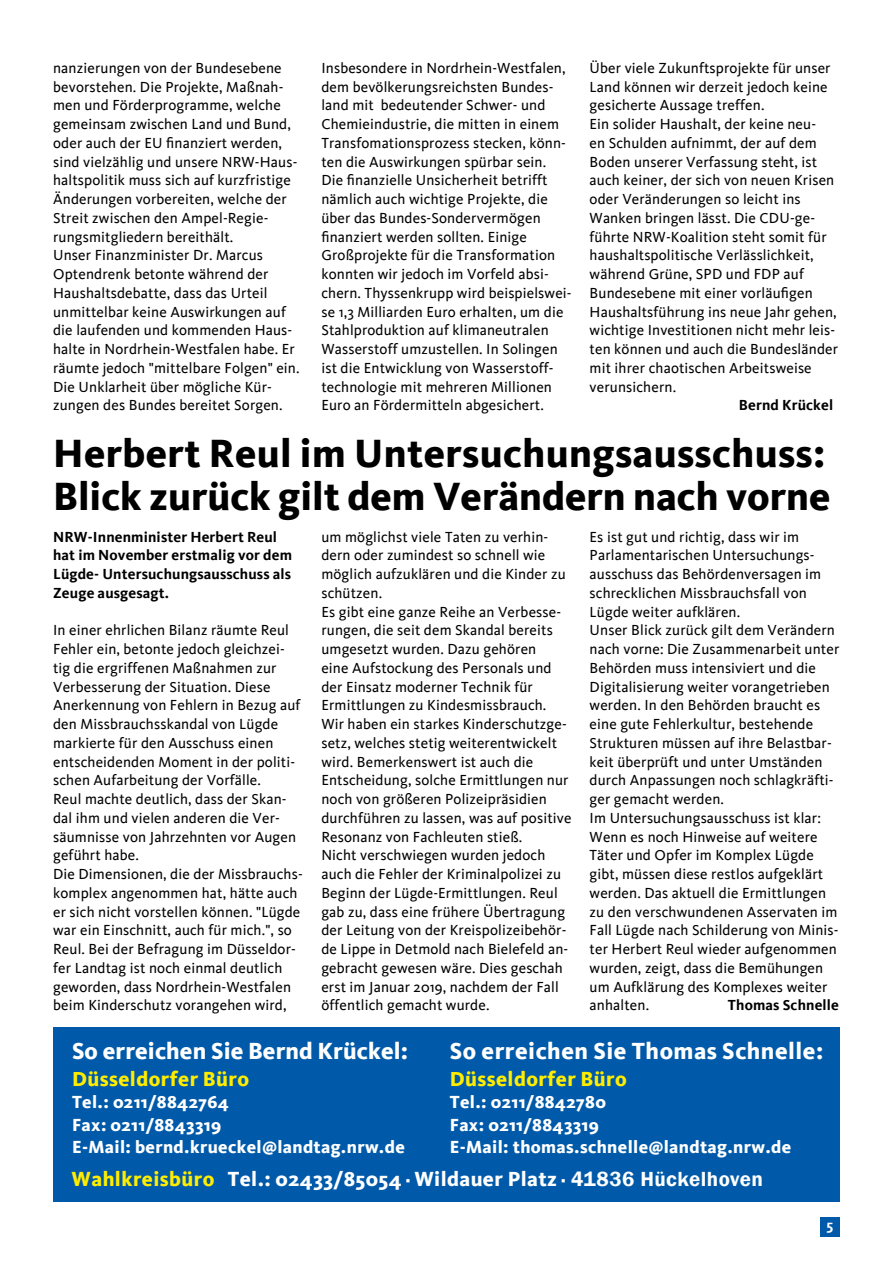
<style>
.page{position:relative;width:893px;height:1263px;background:#fff}
.page>*{position:absolute;margin:0;border:0;box-sizing:border-box;transform-origin:0 0}
.t1{font:800 40.5px/43.5px "Kievit";letter-spacing:.01em;color:#000}
.t2{font:800 24px "Kievit";letter-spacing:.02em;color:#fff}
.t3{font:800 21px "Kievit";letter-spacing:.02em;color:#fff}
.t4{font:800 21px "Kievit";letter-spacing:.02em;color:#ffed00}
.t5{font:800 18px/22.5px "Kievit";letter-spacing:.02em;color:#fff}
.t6{font:15px/18.8px "Kievit";letter-spacing:.01em;color:#000}
.t7{font:700 15px/18.8px "Kievit";letter-spacing:.01em;color:#000}
.t8{font:700 15px "Kievit";color:#fff}
.s1{color:#ffed00}
.s2{font-family:"Franklin Gothic";font-weight:600}
</style>
<div class="page">
<div style="left:820px;top:1217px;width:20px;height:20px;background:#005aa9"></div>
<div style="left:53px;top:1027px;width:787px;height:174px;background:#005aa9"></div>
<p class="t6" style="left:53px;top:59px;width:248px">nanzierungen von der Bundesebene bevorstehen. Die Projekte, Maßnah&shy;men und Förderprogramme, welche gemeinsam zwischen Land und Bund, oder auch der EU finanziert werden, sind vielzählig und unsere NRW-Haus&shy;haltspolitik muss sich auf kurzfristige Änderungen vorbereiten, welche der Streit zwischen den Ampel-Regie&shy;rungsmitgliedern bereithält.<br>Unser Finanzminister Dr. Marcus Optendrenk betonte während der Haushaltsdebatte, dass das Urteil unmittelbar keine Auswirkungen auf die laufenden und kommenden Haus&shy;halte in Nordrhein-Westfalen habe. Er räumte jedoch "mittelbare Folgen" ein.<br>Die Unklarheit über mögliche Kür&shy;zungen des Bundes bereitet Sorgen.</p>
<p class="t6" style="left:321px;top:59px;width:252px">Insbesondere in Nordrhein-Westfalen, dem bevölkerungsreichsten Bundes&shy;land mit bedeutender Schwer- und Chemieindustrie, die mitten in einem Transfomationsprozess stecken, könn&shy;ten die Auswirkungen spürbar sein.<br>Die finanzielle Unsicherheit betrifft nämlich auch wichtige Projekte, die über das Bundes-Sondervermögen finanziert werden sollten. Einige Großprojekte für die Transformation konnten wir jedoch im Vorfeld absi&shy;chern. Thyssenkrupp wird beispielswei&shy;se 1,3 Milliarden Euro erhalten, um die Stahlproduktion auf klimaneutralen Wasserstoff umzustellen. In Solingen ist die Entwicklung von Wasserstoff&shy;technologie mit mehreren Millionen Euro an Fördermitteln abgesichert.</p>
<p class="t6" style="left:590px;top:59px;width:250px">Über viele Zukunftsprojekte für unser Land können wir derzeit jedoch keine gesicherte Aussage treffen.<br>Ein solider Haushalt, der keine neu-<br>en Schulden aufnimmt, der auf dem Boden unserer Verfassung steht, ist auch keiner, der sich von neuen Krisen oder Veränderungen so leicht ins Wanken bringen lässt. Die CDU-ge&shy;führte NRW-Koalition steht somit für haushaltspolitische Verlässlichkeit, während Grüne, SPD und FDP auf Bundesebene mit einer vorläufigen Haushaltsführung ins neue Jahr gehen, wichtige Investitionen nicht mehr leis&shy;ten können und auch die Bundesländer mit ihrer chaotischen Arbeitsweise verunsichern.</p>
<p class="t7" style="left:739px;top:396px;width:96px">Bernd Krückel</p>
<h1 class="t1" style="left:53px;top:431px;width:779px">Herbert Reul im Untersuchungsausschuss:<br>Blick zurück gilt dem Verändern nach vorne</h1>
<p class="t7" style="left:53px;top:527px;width:240px">NRW-I nnenminister Herbert Reul hat im November erstmalig vor dem<br>Lügde- U ntersuchungsausschuss als<br>Zeuge ausgesagt.</p>
<p class="t6" style="left:53px;top:621px;width:251px">In einer ehrlichen Bilanz räumte Reul Fehler ein, betonte jedoch gleichzei&shy;tig die ergriffenen Maßnahmen zur Verbesserung der Situation. Diese Anerkennung von Fehlern in Bezug auf den Missbrauchsskandal von Lügde markierte für den Ausschuss einen entscheidenden Moment in der politi&shy;schen Aufarbeitung der Vorfälle.<br>Reul machte deutlich, dass der Skan&shy;dal ihm und vielen anderen die Ver&shy;säumnisse von Jahrzehnten vor Augen geführt habe.<br>Die Dimensionen, die der Missbrauchs&shy;komplex angenommen hat, hätte auch er sich nicht vorstellen können. "Lügde war ein Einschnitt, auch für mich.", so Reul. Bei der Befragung im Düsseldor&shy;fer Landtag ist noch einmal deutlich geworden, dass Nordrhein-Westfalen beim Kinderschutz vorangehen wird,</p>
<p class="t6" style="left:321px;top:527px;width:252px">um möglichst viele Taten zu verhin&shy;dern oder zumindest so schnell wie möglich aufzuklären und die Kinder zu schützen.<br>Es gibt eine ganze Reihe an Verbesse&shy;rungen, die seit dem Skandal bereits umgesetzt wurden. Dazu gehören<br>eine Aufstockung des Personals und der Einsatz moderner Technik für Ermittlungen zu Kindesmissbrauch.<br>Wir haben ein starkes Kinderschutzge&shy;setz, welches stetig weiterentwickelt wird. Bemerkenswert ist auch die Entscheidung, solche Ermittlungen nur noch von größeren Polizeipräsidien durchführen zu lassen, was auf positive Resonanz von Fachleuten stieß.<br>N icht verschwiegen wurden jedoch auch die Fehler der Kriminalpolizei zu Beginn der Lügde-Ermittlungen. Reul gab zu, dass eine frühere Übertragung der Leitung von der Kreispolizeibehör&shy;de Lippe in Detmold nach Bielefeld an&shy;gebracht gewesen wäre. Dies geschah erst im Januar 2019, nachdem der Fall öffentlich gemacht wurde.</p>
<p class="t6" style="left:590px;top:527px;width:251px">Es ist gut und richtig, dass wir im Parlamentarischen Untersuchungs&shy;ausschuss das Behördenversagen im schrecklichen Missbrauchsfall von Lügde weiter aufklären.<br>Unser Blick zurück gilt dem Verändern nach vorne: Die Zusammenarbeit unter Behörden muss intensiviert und die Digitalisierung weiter vorangetrieben werden. In den Behörden braucht es eine gute Fehlerkultur, bestehende Strukturen müssen auf ihre Belastbar&shy;keit überprüft und unter Umständen durch Anpassungen noch schlagkräfti&shy;ger gemacht werden.<br>Im Untersuchungsausschuss ist klar:<br>Wenn es noch H inweise auf weitere Täter und Opfer im Komplex Lügde gibt, müssen diese restlos aufgeklärt werden. Das aktuell die Ermittlungen zu den verschwundenen Asservaten im Fall Lügde nach Schilderung von Minis&shy;ter Herbert Reul wieder aufgenommen wurden, zeigt, dass die Bemühungen um Aufklärung des Komplexes weiter anhalten.</p>
<p class="t7" style="left:728px;top:996px;width:112px">Thomas Schnelle</p>
<h2 class="t2" style="left:450px;top:1036px;width:375px">So erreichen Sie Thomas Schnelle:</h2>
<h3 class="t4" style="left:450px;top:1066px;width:179px">Düsseldorfer Büro</h3>
<p class="t5" style="left:450px;top:1091px;width:343px">Tel.: 0211/8842780<br>Fax: 0211/8843319<br>E-Mail: thomas.schnelle@landtag.nrw.de</p>
<h3 class="t3" style="left:72px;top:1166px;width:693px"><span class="s1">Wahlkreisbüro</span> Tel.: 02433/85054 <span class="s2">·</span> Wildauer Platz <span class="s2">· 41836 Hückelhoven</span></h3>
<h2 class="t2" style="left:72px;top:1036px;width:338px">So erreichen Sie Bernd Krückel:</h2>
<h3 class="t4" style="left:72px;top:1066px;width:179px">Düsseldorfer Büro</h3>
<p class="t5" style="left:72px;top:1091px;width:334px">Tel.: 0211/8842764<br>Fax: 0211/8843319<br>E-Mail: bernd.krueckel@landtag.nrw.de</p>
<p class="t8" style="left:826px;top:1216px;width:8px">5</p>
</div>
